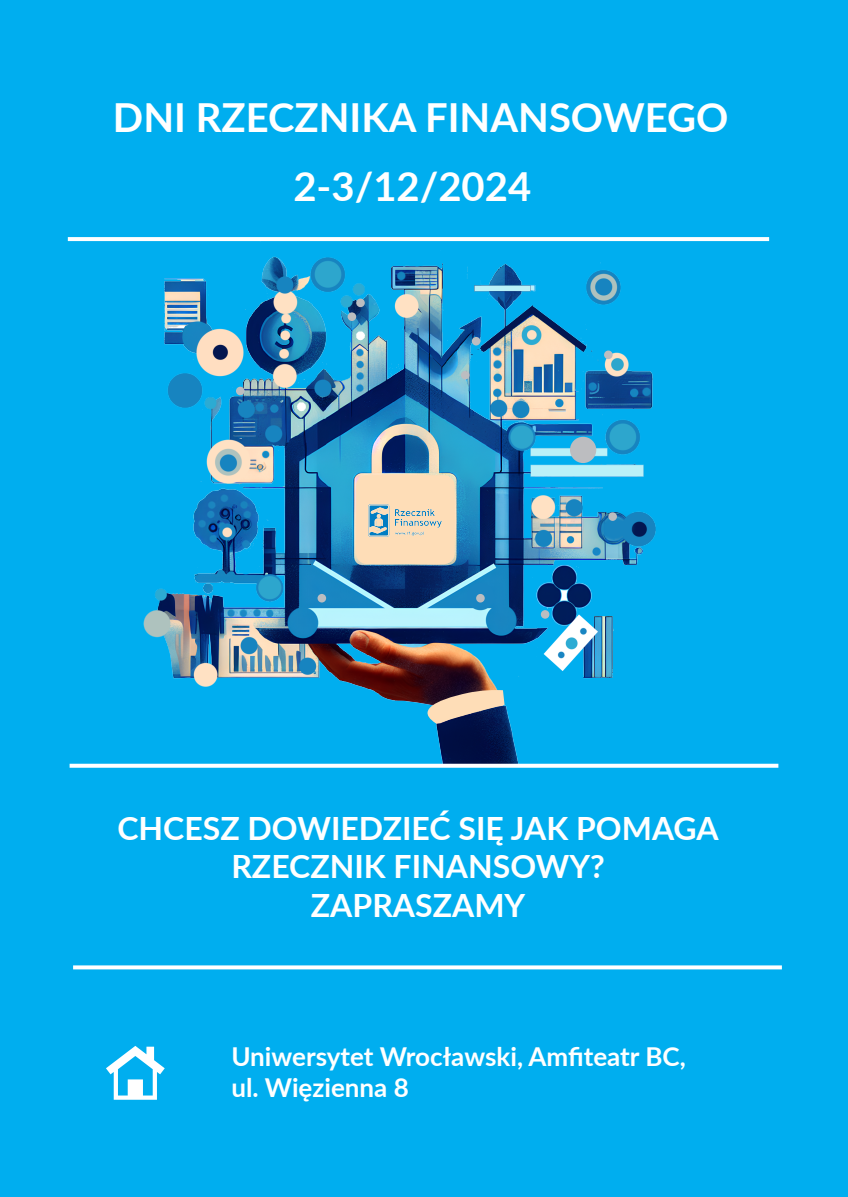
<style>
.page{position:relative;width:848px;height:1197px;background:#fff}
.page>*{position:absolute;margin:0;border:0;box-sizing:border-box;transform-origin:0 0}
.t1{font:700 40px/69.7px "Lato";color:#fff;text-align:center}
.t2{font:700 32px/38.4px "Lato";color:#fff;text-align:center}
.t3{font:700 26px/31.2px "Lato";color:#fff}
</style>
<div class="page">
<div style="left:0;top:0;width:848px;height:1196px;background:#00aeef"></div>
<img style="left:143px;top:256px;width:513px;height:507px">
<svg style="left:70px;top:763px;width:708px;height:4px;background:#cfecf8"></svg>
<svg style="left:73px;top:965px;width:708px;height:4px;background:#e4f6fd"></svg>
<svg style="left:68px;top:237px;width:701px;height:4px;background:#fafdfe"></svg>
<svg style="left:106px;top:1046px;width:59px;height:53px"></svg>
<div style="left:356px;top:475px;width:98px;height:89px;background:#feddb7;border-radius:11px"></div>
<img style="left:368px;top:504px;width:73px;height:33px">
<svg style="left:427px;top:689px;width:77px;height:34px;background:#978986"></svg>
<div style="left:236px;top:386px;width:8px;height:9px;background:#bcbdc0;border-radius:50%"></div>
<div style="left:356px;top:298px;width:9px;height:9px;background:#bcbdc0;border-radius:50%"></div>
<div style="left:347px;top:312px;width:9px;height:9px;background:#bcbdc0;border-radius:50%"></div>
<div style="left:472px;top:337px;width:8px;height:8px;background:#bcbdc0;border-radius:50%"></div>
<div style="left:604px;top:350px;width:8px;height:9px;background:#bcbdc0;border-radius:50%"></div>
<div style="left:461px;top:371px;width:8px;height:8px;background:#bcbdc0;border-radius:50%"></div>
<div style="left:570px;top:436px;width:26px;height:27px;background:#bcbdc0;border-radius:50%"></div>
<div style="left:608px;top:512px;width:9px;height:9px;background:#bcbdc0;border-radius:50%"></div>
<div style="left:476px;top:594px;width:8px;height:8px;background:#bcbdc0;border-radius:50%"></div>
<div style="left:317px;top:594px;width:9px;height:8px;background:#bcbdc0;border-radius:50%"></div>
<div style="left:541px;top:610px;width:8px;height:8px;background:#bcbdc0;border-radius:50%"></div>
<p class="t1" style="left:113px;top:80px;width:617px">DNI RZECZNIKA FINANSOWEGO<br>2-3/12/2024</p>
<p class="t2" style="left:117px;top:807px;width:603px">CHCESZ DOWIEDZIEĆ SIĘ JAK POMAGA<br>RZECZNIK FINANSOWY?<br>ZAPRASZAMY</p>
<p class="t3" style="left:231px;top:1039px;width:456px">Uniwersytet Wrocławski, Amfiteatr BC, ul. Więzienna 8</p>
</div>
